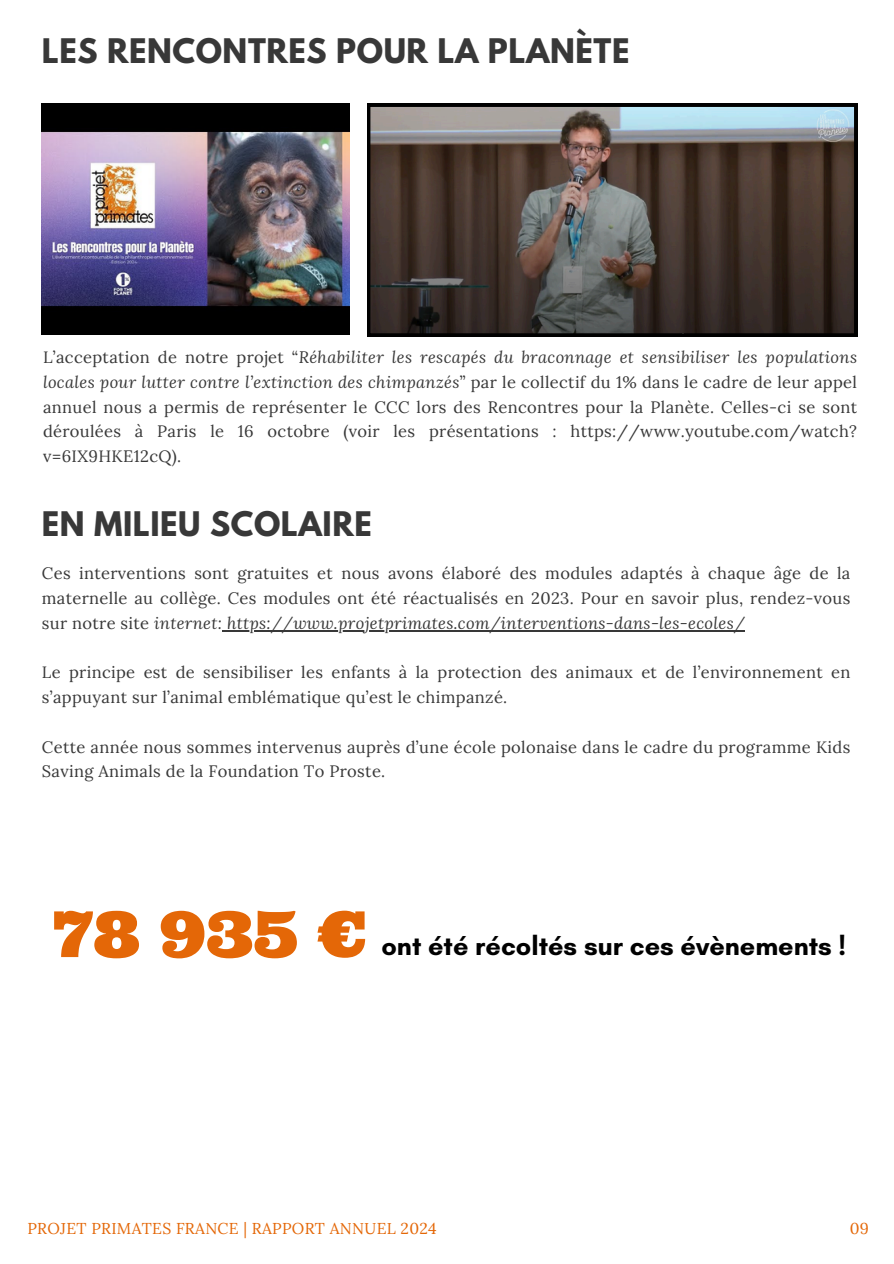
<style>
.page{position:relative;width:894px;height:1264px;background:#fff}
.page>*{position:absolute;margin:0;border:0;box-sizing:border-box;transform-origin:0 0}
.t1{font:63.45px "Ultra";color:#e46707}
.t2{font:700 30px "League Spartan";letter-spacing:.02em;color:#383838}
.t3{font:700 27px "Glacial Indifference";color:#000}
.t4{font:16.5px/24.8px "Lora";letter-spacing:.02em;color:#383838;text-align:justify}
.t5{font:15.75px "Lora";letter-spacing:.02em;color:#e46707}
.s1{font-style:italic}
</style>
<div class="page">
<svg style="left:367px;top:104px;width:490px;height:232px;background:#514945"></svg>
<img style="left:42px;top:104px;width:307px;height:230px">
<hr style="left:222px;top:630px;width:523px;height:1px;background:#383838">
<p class="t2" style="left:42px;top:36px;width:589px">LES RENCONTRES POUR LA PLANÈTE</p>
<p class="t4" style="left:43px;top:345px;width:815px">L’acceptation de notre projet “<span class="s1">Réhabiliter les rescapés du braconnage et sensibiliser les populations locales pour lutter contre l’extinction des chimpanzés</span>” par le collectif du 1% dans le cadre de leur appel annuel nous a permis de représenter le CCC lors des Rencontres pour la Planète. Celles-ci se sont déroulées à Paris le 16 octobre (voir les présentations : https://www.youtube.com/watch? v=6IX9HKE12cQ).</p>
<p class="t2" style="left:42px;top:509px;width:331px">EN MILIEU SCOLAIRE</p>
<h2 class="t4" style="left:42px;top:561px;width:809px">Ces interventions sont gratuites et nous avons élaboré des modules adaptés à chaque âge de la maternelle au collège. Ces modules ont été réactualisés en 2023. Pour en savoir plus, rendez-vous sur notre site <span class="s1">internet: https://www.projetprimates.com/interventions-dans-les-ecoles/</span></h2>
<p class="t4" style="left:42px;top:660px;width:809px">Le principe est de sensibiliser les enfants à la protection des animaux et de l’environnement en s’appuyant sur l’animal emblématique qu’est le chimpanzé.</p>
<p class="t4" style="left:42px;top:734px;width:809px">Cette année nous sommes intervenus auprès d’une école polonaise dans le cadre du programme Kids<br>Saving Animals de la Foundation To Proste.</p>
<h1 class="t1" style="left:53px;top:893px;width:315px">78 935 €</h1>
<p class="t3" style="left:381px;top:929px;width:466px">ont été récoltés sur ces évènements !</p>
<p class="t5" style="left:27px;top:1218px;width:410px">PROJET PRIMATES FRANCE | RAPPORT ANNUEL 2024</p>
<h2 class="t5" style="left:849px;top:1218px;width:21px">09</h2>
</div>
